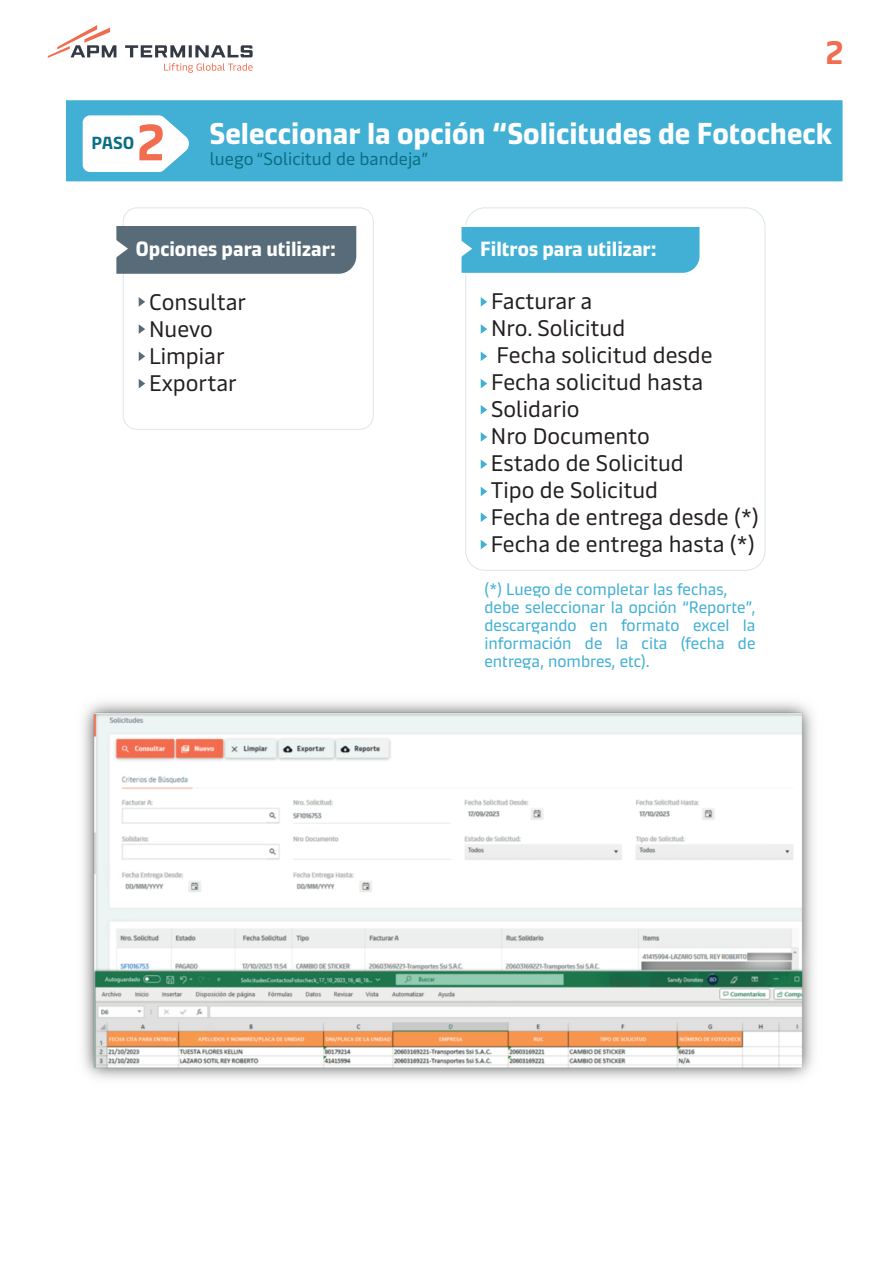
<style>
.page{position:relative;width:893px;height:1263px;background:#fff}
.page>*{position:absolute;margin:0;border:0;box-sizing:border-box;transform-origin:0 0}
.t1{font:700 32.4px "Maersk Text Office";color:#f26c4f}
.t2{font:700 30px "Maersk Headline Office";color:#fff}
.t3{font:22.5px/27px "Maersk Text";color:#231f20}
.t4{font:700 20.4px "Maersk Headline Office";color:#fff}
.t5{font:17.4px "Maersk Text Office";color:#0a6e82}
.t6{font:700 17.4px "Maersk Text Office";color:#0a6e82}
.t7{font:16.5px/18px "Maersk Headline Office";color:#42b0d5}
.s1{font-family:"Maersk Text Office";font-size:50.85px;color:#f26c4f}
</style>
<div class="page">
<div style="left:64px;top:98px;width:780px;height:85px;background:#42b0d5;border:2px solid #fff"></div>
<svg style="left:83px;top:115px;width:106px;height:57px;background:#e8f5f9"></svg>
<svg style="left:48px;top:25px;width:205px;height:48px"></svg>
<div style="left:123px;top:207px;width:251px;height:223px;border:1px solid #dde6ed;border-radius:14px"></div>
<div style="left:465px;top:207px;width:300px;height:364px;border:1px solid #dde6ed;border-radius:19px"></div>
<div style="left:116px;top:226px;width:240px;height:48px;background:#576b79"></div>
<svg style="left:461px;top:224px;width:239px;height:52px;background:#5bbada"></svg>
<svg style="left:139px;top:297px;width:6px;height:10px"></svg>
<svg style="left:139px;top:324px;width:6px;height:10px"></svg>
<svg style="left:139px;top:352px;width:6px;height:9px"></svg>
<svg style="left:139px;top:379px;width:6px;height:9px"></svg>
<svg style="left:481px;top:297px;width:6px;height:10px"></svg>
<svg style="left:481px;top:324px;width:6px;height:10px"></svg>
<svg style="left:481px;top:352px;width:6px;height:9px"></svg>
<svg style="left:481px;top:379px;width:6px;height:9px"></svg>
<svg style="left:481px;top:405px;width:6px;height:10px"></svg>
<svg style="left:481px;top:432px;width:6px;height:10px"></svg>
<svg style="left:481px;top:459px;width:6px;height:10px"></svg>
<svg style="left:481px;top:487px;width:6px;height:9px"></svg>
<svg style="left:481px;top:512px;width:6px;height:10px"></svg>
<svg style="left:481px;top:540px;width:6px;height:9px"></svg>
<img style="left:83px;top:702px;width:731px;height:377px">
<h1 class="t1" style="left:824px;top:25px;width:21px">2</h1>
<h2 class="t2" style="left:135px;top:109px;width:698px"><span class="s1">2</span> Seleccionar la opción “Solicitudes de Fotocheck</h2>
<p class="t6" style="left:91px;top:128px;width:45px">PASO</p>
<p class="t5" style="left:210px;top:144px;width:220px">luego “Solicitud de bandeja”</p>
<p class="t4" style="left:136px;top:233px;width:202px">Opciones para utilizar:</p>
<p class="t4" style="left:480px;top:233px;width:178px">Filtros para utilizar:</p>
<p class="t3" style="left:149px;top:285px;width:99px">Consultar<br>Nuevo<br>Limpiar<br>Exportar</p>
<p class="t3" style="left:491px;top:285px;width:270px">Facturar a<br>Nro. Solicitud<br>Fecha solicitud desde<br>Fecha solicitud hasta<br>Solidario<br>Nro Documento<br>Estado de Solicitud<br>Tipo de Solicitud<br>Fecha de entrega desde (*)<br>Fecha de entrega hasta (*)</p>
<p class="t7" style="left:484px;top:578px;width:272px">(*) Luego de completar las fechas, debe seleccionar la opción “Reporte”, descargando en formato excel la información de la cita (fecha de entrega, nombres, etc).</p>
</div>
